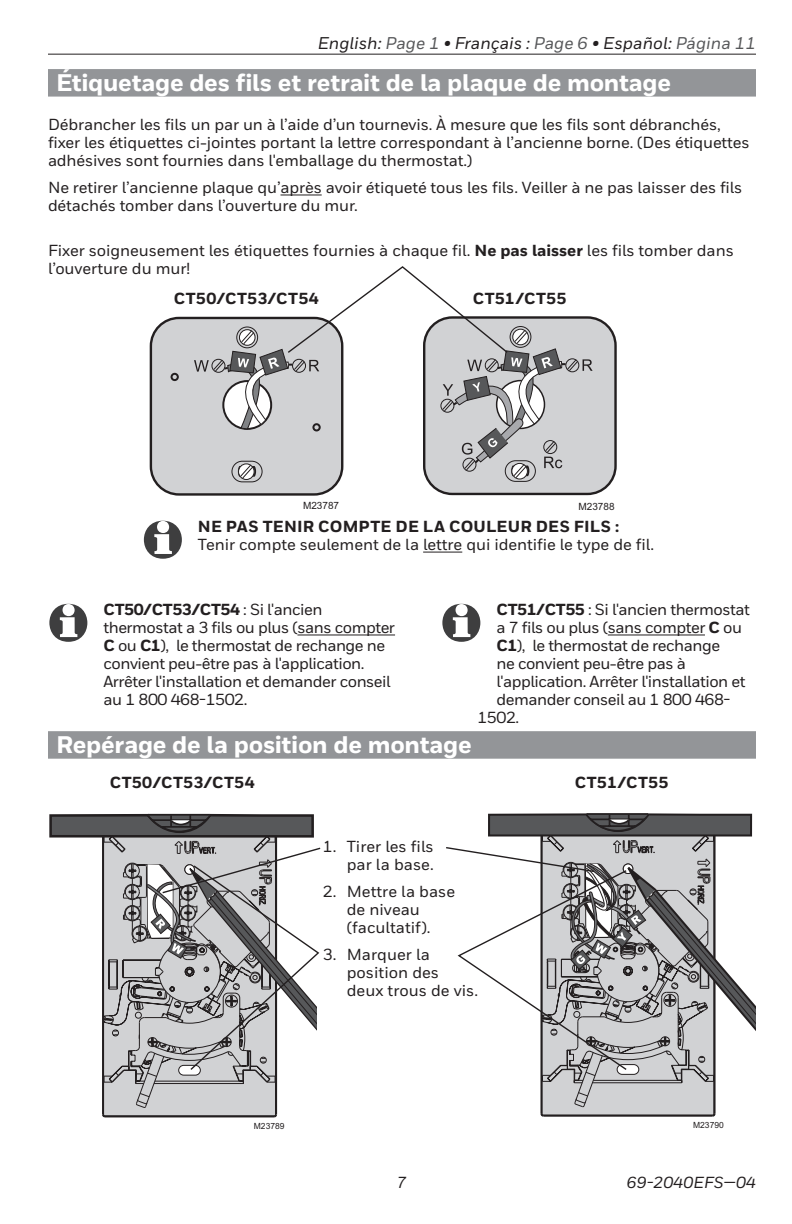
<style>
.page{position:relative;width:792px;height:1224px;background:#fff}
.page>*{position:absolute;margin:0;border:0;box-sizing:border-box;transform-origin:0 0}
.t1{font:800 24px "Honeywell Sans";letter-spacing:-.015em;color:#fff}
.t2{font:italic 500 17px "Honeywell Sans";color:#231f20}
.t3{font:500 16px/18px "Honeywell Sans";letter-spacing:-.01em;color:#231f20}
.t4{font:500 16px/18px "Honeywell Sans";letter-spacing:-.03em;color:#231f20}
.t5{font:800 16px "Honeywell Sans";letter-spacing:.015em;color:#231f20}
.t6{font:italic 500 16px "Honeywell Sans";color:#231f20}
.t7{font:10px "Arial";color:#231f20}
.t8{font:8.4px "Arial";color:#231f20}
.s1{color:#57585a}
.s2{font-weight:800}
</style>
<div class="page">
<hr style="left:48px;top:54px;width:708px;height:1px;background:#231f20">
<div style="left:48px;top:69px;width:708px;height:28px;background:#939598"></div>
<div style="left:48px;top:731px;width:708px;height:28px;background:#939598"></div>
<hr style="left:281px;top:195px;width:41px;height:1px;background:#231f20">
<hr style="left:423px;top:552px;width:39px;height:1px;background:#231f20">
<div style="left:144px;top:521px;width:38px;height:38px;background:#3e3e3f;border-radius:50%"></div>
<svg style="left:154px;top:534px;width:18px;height:20px"></svg>
<div style="left:157px;top:521px;width:12px;height:12px;background:#fff;border-radius:50%"></div>
<hr style="left:608px;top:635px;width:97px;height:1px;background:#231f20">
<div style="left:442px;top:604px;width:38px;height:38px;background:#3e3e3f;border-radius:50%"></div>
<svg style="left:453px;top:617px;width:17px;height:20px"></svg>
<div style="left:456px;top:604px;width:12px;height:12px;background:#fff;border-radius:50%"></div>
<hr style="left:297px;top:635px;width:98px;height:1px;background:#231f20">
<div style="left:49px;top:604px;width:38px;height:38px;background:#3e3e3f;border-radius:50%"></div>
<svg style="left:60px;top:617px;width:17px;height:20px"></svg>
<div style="left:63px;top:604px;width:12px;height:12px;background:#fff;border-radius:50%"></div>
<div style="left:151px;top:318px;width:191px;height:176px;background:#d1d2d4;border-radius:28px"></div>
<div style="left:150px;top:317px;width:193px;height:179px;border:2px solid #231f20;border-radius:28px"></div>
<div style="left:424px;top:317px;width:192px;height:177px;background:#d1d2d4;border-radius:28px"></div>
<div style="left:423px;top:316px;width:194px;height:179px;border:2px solid #231f20;border-radius:28px"></div>
<svg style="left:170px;top:266px;width:423px;height:216px"></svg>
<div style="left:103px;top:826px;width:173px;height:290px;background:#d1d2d4"></div>
<svg style="left:102px;top:1112px;width:5px;height:6px"></svg>
<hr style="left:105px;top:1115px;width:169px;height:2px;background:#231f20">
<hr style="left:102px;top:828px;width:2px;height:286px;background:#231f20">
<hr style="left:275px;top:828px;width:2px;height:286px;background:#231f20">
<svg style="left:272px;top:1112px;width:6px;height:6px"></svg>
<div style="left:542px;top:825px;width:172px;height:290px;background:#d1d2d4"></div>
<hr style="left:543px;top:1115px;width:170px;height:2px;background:#231f20">
<hr style="left:540px;top:827px;width:3px;height:287px;background:#231f20">
<svg style="left:574px;top:1083px;width:108px;height:24px"></svg>
<hr style="left:714px;top:827px;width:2px;height:287px;background:#231f20">
<svg style="left:710px;top:1111px;width:6px;height:6px"></svg>
<svg style="left:446px;top:813px;width:310px;height:269px"></svg>
<svg style="left:49px;top:813px;width:272px;height:270px"></svg>
<p class="t2" style="left:318px;top:33px;width:440px">English: <span class="s1">Page 1</span> • Français : <span class="s1">Page 6</span> • Español: <span class="s1">Página 11</span></p>
<h1 class="t1" style="left:56px;top:68px;width:617px">Étiquetage des fils et retrait de la plaque de montage</h1>
<p class="t3" style="left:48px;top:116px;width:703px">Débrancher les fils un par un à l’aide d’un tournevis. À mesure que les fils sont débranchés, fixer les étiquettes ci-jointes portant la lettre correspondant à l’ancienne borne. (Des étiquettes adhésives sont fournies dans l'emballage du thermostat.)</p>
<p class="t3" style="left:48px;top:179px;width:696px">Ne retirer l’ancienne plaque qu’après avoir étiqueté tous les fils. Veiller à ne pas laisser des fils détachés tomber dans l’ouverture du mur.</p>
<p class="t3" style="left:48px;top:242px;width:687px">Fixer soigneusement les étiquettes fournies à chaque fil. <span class="s2">Ne pas laisser</span> les fils tomber dans l’ouverture du mur!</p>
<p class="t5" style="left:174px;top:288px;width:147px">CT50/CT53/CT54</p>
<p class="t5" style="left:473px;top:288px;width:95px">CT51/CT55</p>
<p class="t7" style="left:303px;top:499px;width:38px">M23787</p>
<p class="t7" style="left:579px;top:500px;width:38px">M23788</p>
<p class="t5" style="left:198px;top:517px;width:423px">NE PAS TENIR COMPTE DE LA COULEUR DES FILS :</p>
<p class="t3" style="left:198px;top:536px;width:458px">Tenir compte seulement de la lettre qui identifie le type de fil.</p>
<p class="t4" style="left:103px;top:601px;width:293px"><span class="s2">CT50/CT53/CT54</span> : Si l'ancien thermostat a 3 fils ou plus (sans compter <span class="s2">C</span> ou <span class="s2">C1</span>), le thermostat de rechange ne convient peu-être pas à l'application.<br>Arrêter l'installation et demander conseil au 1 800 468-1502.</p>
<h1 class="t1" style="left:56px;top:730px;width:417px">Repérage de la position de montage</h1>
<p class="t4" style="left:496px;top:601px;width:255px"><span class="s2">CT51/CT55</span> : Si l'ancien thermostat</p>
<p class="t4" style="left:496px;top:619px;width:247px">a 7 fils ou plus (sans compter <span class="s2">C</span> ou</p>
<p class="t4" style="left:496px;top:637px;width:225px"><span class="s2">C1</span>), le thermostat de rechange</p>
<p class="t4" style="left:496px;top:655px;width:191px">ne convient peu-être pas à</p>
<p class="t4" style="left:496px;top:673px;width:251px">l'application. Arrêter l'installation et</p>
<p class="t4" style="left:496px;top:691px;width:235px">demander conseil au 1 800 468-</p>
<p class="t3" style="left:477px;top:709px;width:43px">1502.</p>
<p class="t5" style="left:110px;top:773px;width:147px">CT50/CT53/CT54</p>
<p class="t5" style="left:575px;top:773px;width:95px">CT51/CT55</p>
<p class="t3" style="left:323px;top:837px;width:112px;text-align:right">1. Tirer les fils par la base.</p>
<p class="t3" style="left:347px;top:882px;width:110px;text-indent:-24px">2. Mettre la base de niveau (facultatif).</p>
<p class="t3" style="left:347px;top:945px;width:133px;text-indent:-24px">3. Marquer la position des deux trous de vis.</p>
<p class="t8" style="left:254px;top:1120px;width:32px">M23789</p>
<p class="t8" style="left:693px;top:1120px;width:32px">M23790</p>
<p class="t6" style="left:397px;top:1173px;width:11px">7</p>
<p class="t6" style="left:627px;top:1173px;width:131px">69-2040EFS—04</p>
</div>
